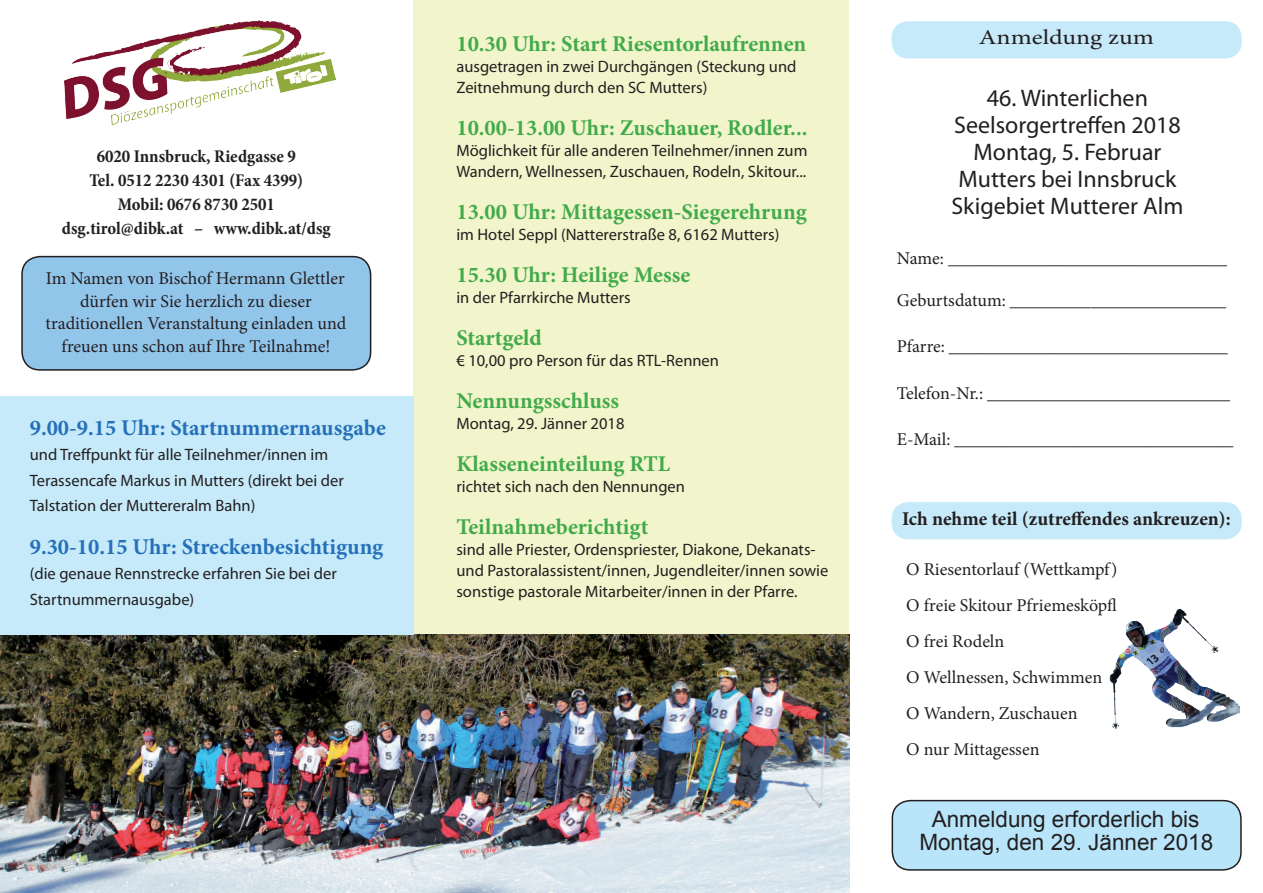
<style>
.page{position:relative;width:1263px;height:893px;background:#fff}
.page>*{position:absolute;margin:0;border:0;box-sizing:border-box;transform-origin:0 0}
.t1{font:24px/27px "Myriad Pro";color:#231f20;text-align:center}
.t2{font:700 22.5px "Minion Pro";color:#41ab4a}
.t3{font:700 22.5px "Minion Pro";color:#2570b8}
.t4{font:22.5px/23.4px "Arial";color:#231f20;text-align:center}
.t5{font:21px "Minion Pro";color:#231f20;scale:1.23 1}
.t6{font:700 19.5px "Minion Pro";color:#231f20}
.t7{font:18px/36px "Minion Pro";color:#231f20}
.t8{font:700 condensed 18px/24px "Minion Pro";color:#231f20;text-align:center}
.t9{font:16.5px/21px "Myriad Pro";color:#231f20}
</style>
<div class="page">
<div style="left:891px;top:21px;width:351px;height:37px;background:#c6eafa;border-radius:16px"></div>
<div style="left:891px;top:502px;width:351px;height:37px;background:#c6eafa;border-radius:16px"></div>
<div style="left:892px;top:801px;width:349px;height:69px;background:#b9e5fa;border-radius:18px"></div>
<div style="left:891px;top:800px;width:351px;height:71px;border:2px solid #231f20;border-radius:18px"></div>
<div style="left:414px;top:0;width:435px;height:635px;background:#f2f5cb"></div>
<div style="left:22px;top:257px;width:349px;height:113px;background:#92c5ea;border-radius:18px"></div>
<div style="left:21px;top:256px;width:350px;height:115px;border:2px solid #231f20;border-radius:18px"></div>
<img style="left:65px;top:20px;width:270px;height:105px">
<img style="left:1109px;top:608px;width:131px;height:121px">
<img style="left:0;top:635px;width:849px;height:258px">
<div style="left:0;top:396px;width:414px;height:239px;background:#c6eafa"></div>
<p class="t8" style="left:62px;top:144px;width:270px">6020 Innsbruck, Riedgasse 9<br>Tel. 0512 2230 4301 (Fax 4399)<br>Mobil: 0676 8730 2501 dsg.tirol@dibk.at – www.dibk.at/dsg</p>
<p class="t7" style="left:46px;top:267px;width:302px;line-height:22.5px;text-align:center">Im Namen von Bischof Hermann Glettler dürfen wir Sie herzlich zu dieser traditionellen Veranstaltung einladen und freuen uns schon auf Ihre Teilnahme!</p>
<h2 class="t3" style="left:30px;top:412px;width:358px">9.00-9.15 Uhr: Startnummernausgabe</h2>
<p class="t9" style="left:30px;top:442px;width:315px;line-height:25.5px">und Treffpunkt für alle Teilnehmer/innen im<br>Terassencafe Markus in Mutters (direkt bei der<br>Talstation der Muttereralm Bahn)</p>
<h2 class="t3" style="left:30px;top:531px;width:355px">9.30-10.15 Uhr: Streckenbesichtigung</h2>
<p class="t9" style="left:30px;top:561px;width:308px;line-height:25.5px">(die genaue Rennstrecke erfahren Sie bei der<br>Startnummernausgabe)</p>
<h2 class="t2" style="left:456px;top:28px;width:351px">10.30 Uhr: Start Riesentorlaufrennen</h2>
<p class="t9" style="left:456px;top:56px;width:342px">ausgetragen in zwei Durchgängen (Steckung und<br>Zeitnehmung durch den SC Mutters)</p>
<h2 class="t2" style="left:456px;top:112px;width:352px">10.00-13.00 Uhr: Zuschauer, Rodler...</h2>
<p class="t9" style="left:456px;top:140px;width:352px">Möglichkeit für alle anderen Teilnehmer/innen zum<br>Wandern, Wellnessen, Zuschauen, Rodeln, Skitour...</p>
<h2 class="t2" style="left:456px;top:196px;width:352px">13.00 Uhr: Mittagessen-Siegerehrung</h2>
<p class="t9" style="left:456px;top:224px;width:324px">im Hotel Seppl (Nattererstraße 8, 6162 Mutters)</p>
<h2 class="t2" style="left:456px;top:259px;width:235px">15.30 Uhr: Heilige Messe</h2>
<p class="t9" style="left:456px;top:287px;width:176px">in der Pfarrkirche Mutters</p>
<h2 class="t2" style="left:456px;top:322px;width:87px">Startgeld</h2>
<p class="t9" style="left:456px;top:350px;width:264px">€ 10,00 pro Person für das RTL-Rennen</p>
<h2 class="t2" style="left:456px;top:385px;width:164px">Nennungsschluss</h2>
<p class="t9" style="left:456px;top:413px;width:170px">Montag, 29. Jänner 2018</p>
<h2 class="t2" style="left:456px;top:448px;width:215px">Klasseneinteilung RTL</h2>
<p class="t9" style="left:456px;top:476px;width:230px">richtet sich nach den Nennungen</p>
<h2 class="t2" style="left:456px;top:511px;width:193px">Teilnahmeberichtigt</h2>
<p class="t9" style="left:456px;top:539px;width:373px">sind alle Priester, Ordenspriester, Diakone, Dekanats&shy;und Pastoralassistent/innen, Jugendleiter/innen sowie sonstige pastorale Mitarbeiter/innen in der Pfarre.</p>
<p class="t5" style="left:979px;top:24px;width:144px">Anmeldung zum</p>
<h1 class="t1" style="left:951px;top:84px;width:234px">46. Winterlichen<br>Seelsorgertreffen 2018<br>Montag, 5. Februar<br>Mutters bei Innsbruck<br>Skigebiet Mutterer Alm</h1>
<p class="t7" style="left:897px;top:240px;width:332px">Name: _______________________________</p>
<p class="t7" style="left:897px;top:282px;width:331px">Geburtsdatum: ________________________</p>
<p class="t7" style="left:897px;top:329px;width:333px">Pfarre: _______________________________</p>
<p class="t7" style="left:897px;top:375px;width:335px">Telefon-Nr.: ___________________________</p>
<p class="t7" style="left:897px;top:422px;width:338px">E-Mail: _______________________________</p>
<p class="t6" style="left:902px;top:505px;width:330px">Ich nehme teil (zutreffendes ankreuzen):</p>
<p class="t7" style="left:906px;top:552px;width:213px">O Riesentorlauf (Wettkampf)<br>O freie Skitour Pfriemesköpfl<br>O frei Rodeln<br>O Wellnessen, Schwimmen<br>O Wandern, Zuschauen<br>O nur Mittagessen</p>
<h2 class="t4" style="left:919px;top:807px;width:295px">Anmeldung erforderlich bis<br>Montag, den 29. Jänner 2018</h2>
</div>
